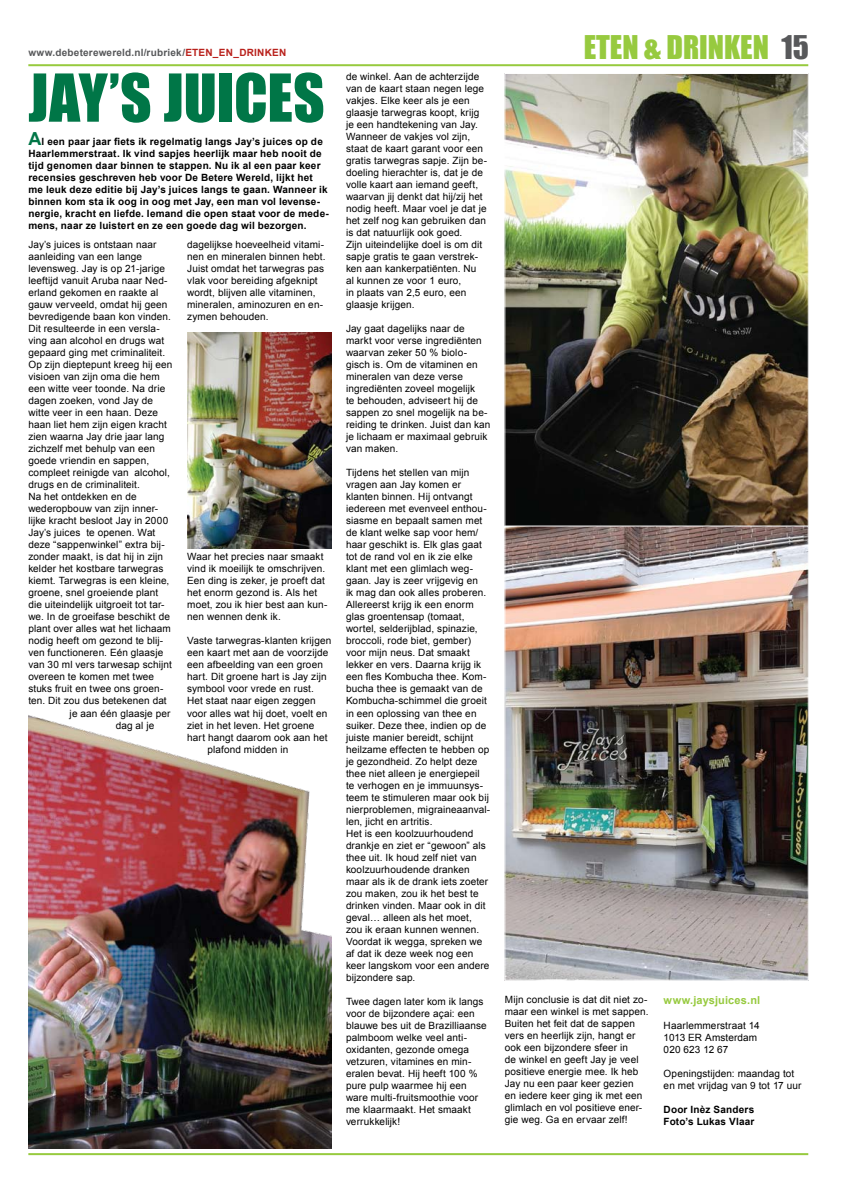
<style>
.page{position:relative;width:848px;height:1191px;background:#fff}
.page>*{position:absolute;margin:0;border:0;box-sizing:border-box;transform-origin:0 0}
.t1{font:61px "Impact";letter-spacing:-.005em;color:#007647}
.t2{font:30px "Impact";color:#97ca3f}
.t3{font:700 11px "Arial";letter-spacing:.01em;color:#97ca3f}
.t4{font:10px/12px "Arial";letter-spacing:.01em;color:#000}
.t5{font:700 10px/12px "Arial";letter-spacing:.02em;color:#000}
.t6{font:700 10px "Arial";letter-spacing:.02em;color:#58595b}
.s1{color:#b9211c}
.s2{font-size:18px;color:#007647}
.s3{color:#58595b}
</style>
<div class="page">
<img style="left:506px;top:75px;width:300px;height:450px">
<img style="left:28px;top:715px;width:304px;height:433px">
<img style="left:506px;top:527px;width:300px;height:451px">
<div style="left:504px;top:525px;width:304px;height:455px;border:1px solid #fff"></div>
<img style="left:187px;top:332px;width:145px;height:216px">
<hr style="left:28px;top:64px;width:780px;height:2px;background:#97ca3f">
<hr style="left:28px;top:1153px;width:780px;height:2px;background:#97ca3f">
<p class="t6" style="left:28px;top:46px;width:259px">www.debeterewereld.nl/rubriek/<span class="s1">ETEN_EN_DRINKEN</span></p>
<h1 class="t1" style="left:28px;top:50px;width:298px">JAY’S JUICES</h1>
<p class="t5" style="left:28px;top:135px;width:302px"><span class="s2">A</span>l een paar jaar fiets ik regelmatig langs Jay’s juices op de Haarlemmerstraat. Ik vind sapjes heerlijk maar heb nooit de tijd genomen daar binnen te stappen. Nu ik al een paar keer recensies geschreven heb voor De Betere Wereld, lijkt het me leuk deze editie bij Jay’s juices langs te gaan. Wanneer ik binnen kom sta ik oog in oog met Jay, een man vol levense&shy;nergie, kracht en liefde. Iemand die open staat voor de mede&shy;mens, naar ze luistert en ze een goede dag wil bezorgen.</p>
<p class="t4" style="left:28px;top:239px;width:130px">Jay’s juices is ontstaan naar</p>
<p class="t4" style="left:28px;top:251px;width:115px">aanleiding van een lange</p>
<p class="t4" style="left:28px;top:263px;width:138px">levensweg. Jay is op 21-jarige</p>
<p class="t4" style="left:28px;top:275px;width:141px">leeftijd vanuit Aruba naar Ned-</p>
<p class="t4" style="left:28px;top:287px;width:131px">erland gekomen en raakte al</p>
<p class="t4" style="left:28px;top:299px;width:140px">gauw verveeld, omdat hij geen</p>
<p class="t4" style="left:28px;top:311px;width:144px">bevredigende baan kon vinden.</p>
<p class="t4" style="left:28px;top:323px;width:133px">Dit resulteerde in een versla-</p>
<p class="t4" style="left:28px;top:335px;width:137px">ving aan alcohol en drugs wat</p>
<p class="t4" style="left:28px;top:347px;width:138px">gepaard ging met criminaliteit.</p>
<p class="t4" style="left:28px;top:359px;width:146px">Op zijn dieptepunt kreeg hij een</p>
<p class="t4" style="left:28px;top:371px;width:133px">visioen van zijn oma die hem</p>
<p class="t4" style="left:28px;top:383px;width:138px">een witte veer toonde. Na drie</p>
<p class="t4" style="left:28px;top:395px;width:126px">dagen zoeken, vond Jay de</p>
<p class="t4" style="left:28px;top:407px;width:131px">witte veer in een haan. Deze</p>
<p class="t4" style="left:28px;top:419px;width:140px">haan liet hem zijn eigen kracht</p>
<p class="t4" style="left:28px;top:431px;width:138px">zien waarna Jay drie jaar lang</p>
<p class="t4" style="left:28px;top:443px;width:128px">zichzelf met behulp van een</p>
<p class="t4" style="left:28px;top:455px;width:122px">goede vriendin en sappen,</p>
<p class="t4" style="left:28px;top:467px;width:143px">compleet reinigde van alcohol,</p>
<p class="t4" style="left:28px;top:479px;width:113px">drugs en de criminaliteit.</p>
<p class="t4" style="left:28px;top:491px;width:110px">Na het ontdekken en de</p>
<p class="t4" style="left:28px;top:503px;width:131px">wederopbouw van zijn inner-</p>
<p class="t4" style="left:28px;top:515px;width:141px">lijke kracht besloot Jay in 2000</p>
<p class="t4" style="left:28px;top:527px;width:128px">Jay’s juices te openen. Wat</p>
<p class="t4" style="left:28px;top:539px;width:138px">deze “sappenwinkel” extra bij-</p>
<p class="t4" style="left:28px;top:551px;width:136px">zonder maakt, is dat hij in zijn</p>
<p class="t4" style="left:28px;top:563px;width:137px">kelder het kostbare tarwegras</p>
<p class="t4" style="left:28px;top:575px;width:142px">kiemt. Tarwegras is een kleine,</p>
<p class="t4" style="left:28px;top:587px;width:131px">groene, snel groeiende plant</p>
<p class="t4" style="left:28px;top:599px;width:138px">die uiteindelijk uitgroeit tot tar-</p>
<p class="t4" style="left:28px;top:611px;width:143px">we. In de groeifase beschikt de</p>
<p class="t4" style="left:28px;top:623px;width:144px">plant over alles wat het lichaam</p>
<p class="t4" style="left:28px;top:635px;width:136px">nodig heeft om gezond te blij-</p>
<p class="t4" style="left:28px;top:647px;width:136px">ven functioneren. Eén glaasje</p>
<p class="t4" style="left:28px;top:659px;width:145px">van 30 ml vers tarwesap schijnt</p>
<p class="t4" style="left:28px;top:671px;width:127px">overeen te komen met twee</p>
<p class="t4" style="left:28px;top:683px;width:136px">stuks fruit en twee ons groen-</p>
<p class="t4" style="left:28px;top:695px;width:140px">ten. Dit zou dus betekenen dat</p>
<p class="t4" style="left:70px;top:707px;width:102px">je aan één glaasje per</p>
<p class="t4" style="left:116px;top:719px;width:40px">dag al je</p>
<p class="t4" style="left:187px;top:239px;width:140px">dagelijkse hoeveelheid vitami&shy;nen en mineralen binnen hebt.<br>Juist omdat het tarwegras pas vlak voor bereiding afgeknipt wordt, blijven alle vitaminen, mineralen, aminozuren en en&shy;zymen behouden.</p>
<p class="t4" style="left:187px;top:551px;width:142px">Waar het precies naar smaakt vind ik moeilijk te omschrijven.<br>Een ding is zeker, je proeft dat het enorm gezond is. Als het moet, zou ik hier best aan kun&shy;nen wennen denk ik.</p>
<p class="t4" style="left:187px;top:635px;width:146px">Vaste tarwegras-klanten krijgen</p>
<p class="t4" style="left:187px;top:647px;width:143px">een kaart met aan de voorzijde</p>
<p class="t4" style="left:187px;top:659px;width:137px">een afbeelding van een groen</p>
<p class="t4" style="left:187px;top:671px;width:141px">hart. Dit groene hart is Jay zijn</p>
<p class="t4" style="left:187px;top:683px;width:128px">symbool voor vrede en rust.</p>
<p class="t4" style="left:187px;top:695px;width:130px">Het staat naar eigen zeggen</p>
<p class="t4" style="left:187px;top:707px;width:142px">voor alles wat hij doet, voelt en</p>
<p class="t4" style="left:187px;top:719px;width:129px">ziet in het leven. Het groene</p>
<p class="t4" style="left:187px;top:731px;width:142px">hart hangt daarom ook aan het</p>
<p class="t4" style="left:207px;top:743px;width:82px">plafond midden in</p>
<h2 class="t2" style="left:584px;top:24px;width:226px">ETEN &amp; DRINKEN <span class="s3">15</span></h2>
<p class="t4" style="left:346px;top:71px;width:142px">de winkel. Aan de achterzijde van de kaart staan negen lege vakjes. Elke keer als je een glaasje tarwegras koopt, krijg je een handtekening van Jay.<br>Wanneer de vakjes vol zijn, staat de kaart garant voor een gratis tarwegras sapje. Zijn be&shy;doeling hierachter is, dat je de volle kaart aan iemand geeft, waarvan jij denkt dat hij/zij het nodig heeft. Maar voel je dat je het zelf nog kan gebruiken dan is dat natuurlijk ook goed.<br>Zijn uiteindelijke doel is om dit sapje gratis te gaan verstrek&shy;ken aan kankerpatiënten. Nu<br>al kunnen ze voor 1 euro,<br>in plaats van 2,5 euro, een glaasje krijgen.</p>
<p class="t4" style="left:346px;top:323px;width:146px">Jay gaat dagelijks naar de markt voor verse ingrediënten waarvan zeker 50 % biolo&shy;gisch is. Om de vitaminen en mineralen van deze verse ingrediënten zoveel mogelijk<br>te behouden, adviseert hij de sappen zo snel mogelijk na be&shy;reiding te drinken. Juist dan kan je lichaam er maximaal gebruik van maken.</p>
<p class="t4" style="left:346px;top:467px;width:146px">Tijdens het stellen van mijn vragen aan Jay komen er klanten binnen. Hij ontvangt iedereen met evenveel enthou&shy;siasme en bepaalt samen met de klant welke sap voor hem/ haar geschikt is. Elk glas gaat tot de rand vol en ik zie elke klant met een glimlach weg&shy;gaan. Jay is zeer vrijgevig en<br>ik mag dan ook alles proberen.<br>Allereerst krijg ik een enorm glas groentensap (tomaat, wortel, selderijblad, spinazie, broccoli, rode biet, gember) voor mijn neus. Dat smaakt lekker en vers. Daarna krijg ik een fles Kombucha thee. Kom&shy;bucha thee is gemaakt van de<br>Kombucha-schimmel die groeit in een oplossing van thee en suiker. Deze thee, indien op de juiste manier bereidt, schijnt heilzame effecten te hebben op je gezondheid. Zo helpt deze thee niet alleen je energiepeil te verhogen en je immuunsys&shy;teem te stimuleren maar ook bij nierproblemen, migraineaanval&shy;len, jicht en artritis.<br>Het is een koolzuurhoudend drankje en ziet er “gewoon” als thee uit. Ik houd zelf niet van koolzuurhoudende dranken maar als ik de drank iets zoeter zou maken, zou ik het best te drinken vinden. Maar ook in dit geval… alleen als het moet, zou ik eraan kunnen wennen.<br>Voordat ik wegga, spreken we af dat ik deze week nog een keer langskom voor een andere bijzondere sap.</p>
<p class="t4" style="left:346px;top:995px;width:142px">Twee dagen later kom ik langs voor de bijzondere açai: een blauwe bes uit de Brazilliaanse palmboom welke veel anti&shy;oxidanten, gezonde omega vetzuren, vitamines en min&shy;eralen bevat. Hij heeft 100 % pure pulp waarmee hij een ware multi-fruitsmoothie voor me klaarmaakt. Het smaakt verrukkelijk!</p>
<p class="t4" style="left:505px;top:993px;width:145px">Mijn conclusie is dat dit niet zo&shy;maar een winkel is met sappen.<br>Buiten het feit dat de sappen vers en heerlijk zijn, hangt er ook een bijzondere sfeer in<br>de winkel en geeft Jay je veel positieve energie mee. Ik heb<br>Jay nu een paar keer gezien<br>en iedere keer ging ik met een glimlach en vol positieve ener&shy;gie weg. Ga en ervaar zelf!</p>
<p class="t3" style="left:663px;top:993px;width:98px">www.jaysjuices.nl</p>
<p class="t4" style="left:663px;top:1019px;width:97px">Haarlemmerstraat 14<br>1013 ER Amsterdam<br>020 623 12 67</p>
<p class="t4" style="left:663px;top:1067px;width:139px">Openingstijden: maandag tot en met vrijdag van 9 tot 17 uur</p>
<p class="t5" style="left:663px;top:1104px;width:92px">Door Inèz Sanders<br>Foto’s Lukas Vlaar</p>
</div>
